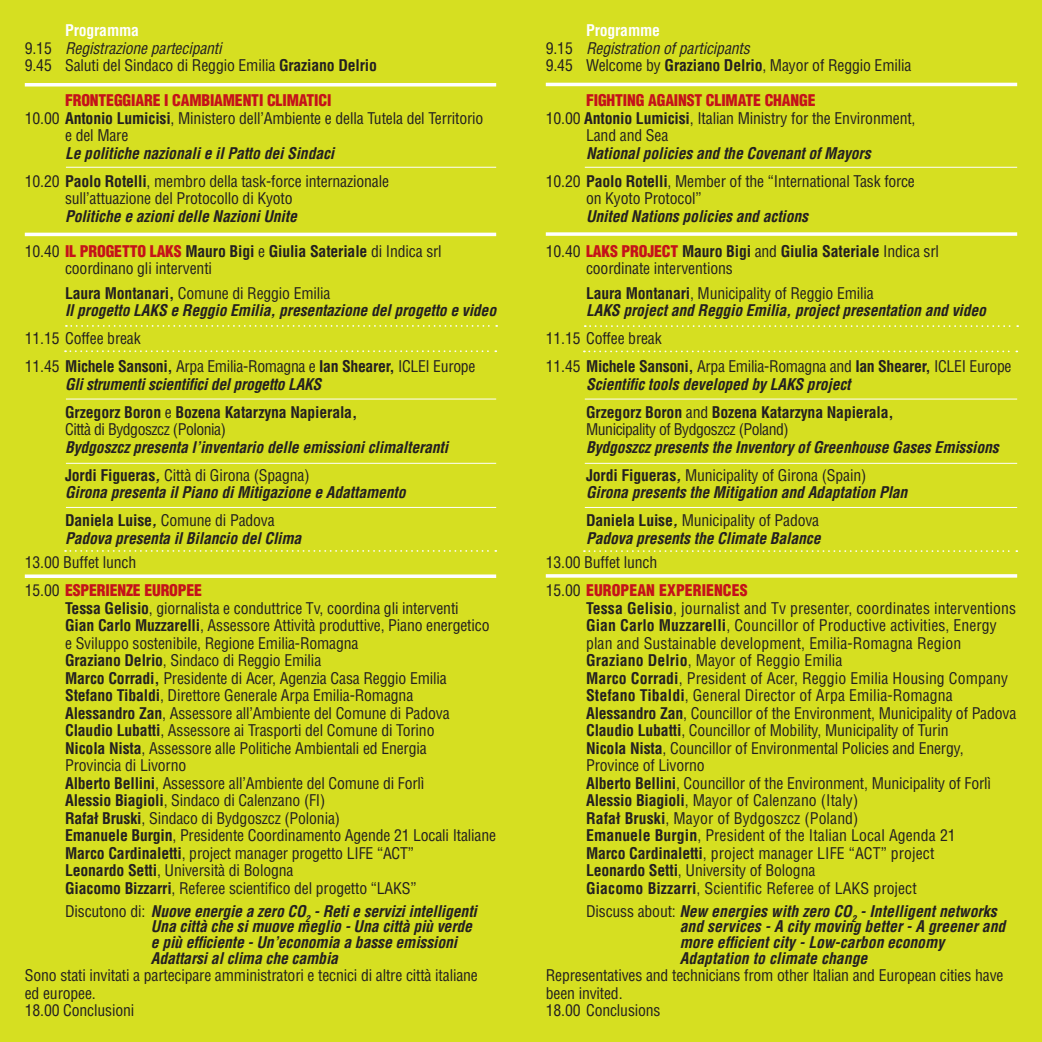
<style>
.page{position:relative;width:1042px;height:1042px;background:#fff}
.page>*{position:absolute;margin:0;border:0;box-sizing:border-box;transform-origin:0 0}
.t1{font:condensed 15.75px/17.5px "Helvetica LT Std";letter-spacing:-.01em;color:#231f20}
.t2{font:italic 700 condensed 15.75px/15.8px "Helvetica LT Std";letter-spacing:-.01em;color:#231f20}
.t3{font:700 condensed 15.75px/28px "Helvetica LT Std";letter-spacing:-.01em;color:#231f20}
.t4{font:900 condensed 15.75px "Helvetica LT Std";letter-spacing:-.01em;color:#c4121a}
.t5{font:condensed 15.75px "Helvetica LT Std";letter-spacing:-.03em;color:#231f20}
.s1{font-weight:700;color:#fff}
.s2{font-style:italic}
.s3{font-weight:700}
.s4{font-weight:700;font-style:italic}
.s5{font-weight:900;color:#c4121a}
.s6{font-style:normal}
.s7{font-weight:400;font-style:normal}
.s8{font-weight:400}
</style>
<div class="page">
<div style="left:0;top:0;width:1041px;height:1042px;background:#d6df21"></div>
<hr style="left:25px;top:83px;width:471px;height:3px;background:#fff">
<hr style="left:546px;top:83px;width:471px;height:3px;background:#fff">
<hr style="left:25px;top:233px;width:471px;height:3px;background:#fff">
<svg style="left:546px;top:232px;width:471px;height:4px"></svg>
<hr style="left:66px;top:167px;width:430px;height:1px;background:#fff">
<hr style="left:585px;top:167px;width:432px;height:1px;background:#fff">
<svg style="left:66px;top:325px;width:431px;height:2px"></svg>
<svg style="left:585px;top:325px;width:433px;height:2px"></svg>
<svg style="left:65px;top:350px;width:431px;height:2px"></svg>
<svg style="left:584px;top:350px;width:433px;height:2px"></svg>
<svg style="left:65px;top:550px;width:431px;height:2px"></svg>
<svg style="left:584px;top:550px;width:433px;height:2px"></svg>
<hr style="left:66px;top:399px;width:430px;height:1px;background:#fff">
<hr style="left:585px;top:399px;width:432px;height:1px;background:#fff">
<hr style="left:66px;top:463px;width:430px;height:1px;background:#fff">
<hr style="left:585px;top:463px;width:432px;height:1px;background:#fff">
<hr style="left:66px;top:507px;width:430px;height:1px;background:#fff">
<hr style="left:585px;top:507px;width:432px;height:1px;background:#fff">
<svg style="left:25px;top:574px;width:471px;height:4px;fill:#fefefd"></svg>
<svg style="left:546px;top:574px;width:471px;height:4px"></svg>
<p class="t1" style="left:25px;top:22px;width:354px;text-indent:40px"><span class="s1">Programma<br></span>9.15 <span class="s2">Registrazione partecipanti<br></span>9.45 Saluti del Sindaco di Reggio Emilia <span class="s3">Graziano Delrio</span></p>
<p class="t4" style="left:65px;top:90px;width:268px">FRONTEGGIARE I CAMBIAMENTI CLIMATICI</p>
<p class="t1" style="left:25px;top:109px;width:460px">10.00 <span class="s3">Antonio Lumicisi</span>, Ministero dell’Ambiente e della Tutela del Territorio</p>
<p class="t1" style="left:65px;top:127px;width:65px">e del Mare</p>
<p class="t1" style="left:25px;top:139px;width:366px;line-height:28px;text-indent:40px"><span class="s4">Le politiche nazionali e il Patto dei Sindaci<br></span>10.20 <span class="s3">Paolo Rotelli</span>, membro della task-force internazionale</p>
<p class="t1" style="left:65px;top:190px;width:229px">sull’attuazione del Protocollo di Kyoto</p>
<p class="t2" style="left:65px;top:208px;width:233px">Politiche e azioni delle Nazioni Unite</p>
<p class="t1" style="left:65px;top:242px;width:378px;text-indent:-40px">10.40 <span class="s5">IL PROGETTO LAKS</span> <span class="s3">Mauro Bigi</span> e <span class="s3">Giulia Sateriale</span> di Indica srl coordinano gli interventi</p>
<p class="t2" style="left:65px;top:284px;width:433px;line-height:17.5px"><span class="s6">Laura Montanari,</span> <span class="s7">Comune di Reggio Emilia<br></span>Il progetto LAKS e Reggio Emilia, presentazione del progetto e video</p>
<p class="t1" style="left:25px;top:324px;width:452px;line-height:28px">11.15 Coffee break<br>11.45 <span class="s3">Michele Sansoni,</span> Arpa Emilia-Romagna e <span class="s3">Ian Shearer,</span> ICLEI Europe</p>
<p class="t2" style="left:65px;top:370px;width:294px;line-height:28px">Gli strumenti scientifici del progetto LAKS<br><span class="s6">Grzegorz Boron</span> <span class="s7">e</span> <span class="s6">Bozena Katarzyna Napierala,</span></p>
<p class="t5" style="left:65px;top:420px;width:162px">Città di Bydgoszcz (Polonia)</p>
<p class="t2" style="left:65px;top:433px;width:384px;line-height:28px">Bydgoszcz presenta l’inventario delle emissioni climalteranti<br><span class="s6">Jordi Figueras</span>, <span class="s7">Città di Girona (Spagna)</span></p>
<p class="t2" style="left:65px;top:479px;width:342px;line-height:28px">Girona presenta il Piano di Mitigazione e Adattamento<br><span class="s6">Daniela Luise</span>, <span class="s7">Comune di Padova</span></p>
<p class="t2" style="left:65px;top:530px;width:238px">Padova presenta il Bilancio del Clima</p>
<p class="t1" style="left:25px;top:548px;width:179px;line-height:28px">13.00 Buffet lunch<br>15.00 <span class="s5">ESPERIENZE EUROPEE</span></p>
<p class="t1" style="left:65px;top:599px;width:432px"><span class="s3">Tessa Gelisio</span>, giornalista e conduttrice Tv, coordina gli interventi<br><span class="s3">Gian Carlo Muzzarelli</span>, Assessore Attività produttive, Piano energetico e Sviluppo sostenibile, Regione Emilia-Romagna<br><span class="s3">Graziano Delrio</span>, Sindaco di Reggio Emilia<br><span class="s3">Marco Corradi,</span> Presidente di Acer, Agenzia Casa Reggio Emilia <span class="s3">Stefano Tibaldi</span>, Direttore Generale Arpa Emilia-Romagna<br><span class="s3">Alessandro Zan</span>, Assessore all’Ambiente del Comune di Padova <span class="s3">Claudio Lubatti</span>, Assessore ai Trasporti del Comune di Torino<br><span class="s3">Nicola Nista</span>, Assessore alle Politiche Ambientali ed Energia<br>Provincia di Livorno<br><span class="s3">Alberto Bellini</span>, Assessore all’Ambiente del Comune di Forlì<br><span class="s3">Alessio Biagioli</span>, Sindaco di Calenzano (FI)<br><span class="s3">Rafał Bruski</span>, Sindaco di Bydgoszcz (Polonia)<br><span class="s3">Emanuele Burgin</span>, Presidente Coordinamento Agende 21 Locali Italiane <span class="s3">Marco Cardinaletti</span>, project manager progetto LIFE “ACT”<br><span class="s3">Leonardo Setti</span>, Università di Bologna<br><span class="s3">Giacomo Bizzarri</span>, Referee scientifico del progetto “LAKS”</p>
<p class="t2" style="left:151px;top:903px;width:328px;text-indent:-86px"><span class="s7">Discutono di:</span> Nuove energie a zero CO<sub>2</sub> - Reti e servizi intelligenti Una città che si muove meglio - Una città più verde e più efficiente - Un’economia a basse emissioni Adattarsi al clima che cambia</p>
<p class="t1" style="left:25px;top:967px;width:454px">Sono stati invitati a partecipare amministratori e tecnici di altre città italiane ed europee.<br>18.00 Conclusioni</p>
<p class="t1" style="left:546px;top:22px;width:367px;text-indent:40px"><span class="s1">Programme<br></span>9.15 <span class="s2">Registration of participants<br></span>9.45 Welcome by <span class="s3">Graziano Delrio</span>, Mayor of Reggio Emilia</p>
<p class="t4" style="left:586px;top:90px;width:231px">FIGHTING AGAINST CLIMATE CHANGE</p>
<p class="t1" style="left:546px;top:109px;width:371px">10.00 <span class="s3">Antonio Lumicisi</span>, Italian Ministry for the Environment,</p>
<p class="t1" style="left:586px;top:127px;width:84px">Land and Sea</p>
<p class="t1" style="left:546px;top:139px;width:371px;line-height:28px;text-align:center"><span class="s4">National policies and the Covenant of Mayors<br></span>10.20 <span class="s3">Paolo Rotelli</span>, Member of the “International Task force</p>
<p class="t1" style="left:586px;top:190px;width:117px">on Kyoto Protocol”</p>
<p class="t2" style="left:586px;top:208px;width:224px">United Nations policies and actions</p>
<p class="t1" style="left:586px;top:242px;width:354px;text-indent:-40px">10.40 <span class="s5">LAKS PROJECT</span> <span class="s3">Mauro Bigi</span> and <span class="s3">Giulia Sateriale</span> Indica srl coordinate interventions</p>
<p class="t2" style="left:586px;top:284px;width:401px;line-height:17.5px"><span class="s6">Laura Montanari</span><span class="s7">, Municipality of Reggio Emilia<br></span>LAKS project and Reggio Emilia, project presentation and video</p>
<p class="t1" style="left:546px;top:324px;width:467px;line-height:28px">11.15 Coffee break<br>11.45 <span class="s3">Michele Sansoni,</span> Arpa Emilia-Romagna and <span class="s3">Ian Shearer,</span> ICLEI Europe</p>
<p class="t3" style="left:586px;top:370px;width:309px"><span class="s2">Scientific tools developed by LAKS project<br></span>Grzegorz Boron <span class="s8">and</span> Bozena Katarzyna Napierala,</p>
<p class="t5" style="left:586px;top:420px;width:204px">Municipality of Bydgoszcz (Poland)</p>
<p class="t2" style="left:586px;top:433px;width:414px;line-height:28px">Bydgoszcz presents the Inventory of Greenhouse Gases Emissions<br><span class="s6">Jordi Figueras</span>, <span class="s7">Municipality of Girona (Spain)</span></p>
<p class="t2" style="left:586px;top:479px;width:323px;line-height:28px">Girona presents the Mitigation and Adaptation Plan<br><span class="s6">Daniela Luise</span>, <span class="s7">Municipality of Padova</span></p>
<p class="t2" style="left:586px;top:530px;width:236px">Padova presents the Climate Balance</p>
<p class="t1" style="left:546px;top:548px;width:203px;line-height:28px">13.00 Buffet lunch<br>15.00 <span class="s5">EUROPEAN EXPERIENCES</span></p>
<p class="t1" style="left:586px;top:599px;width:432px"><span class="s3">Tessa Gelisio</span>, journalist and Tv presenter, coordinates interventions <span class="s3">Gian Carlo Muzzarelli</span>, Councillor of Productive activities, Energy plan and Sustainable development, Emilia-Romagna Region <span class="s3">Graziano Delrio</span>, Mayor of Reggio Emilia<br><span class="s3">Marco Corradi</span>, President of Acer, Reggio Emilia Housing Company <span class="s3">Stefano Tibaldi</span>, General Director of Arpa Emilia-Romagna <span class="s3">Alessandro Zan</span>, Councillor of the Environment, Municipality of Padova <span class="s3">Claudio Lubatti</span>, Councillor of Mobility, Municipality of Turin<br><span class="s3">Nicola Nista</span>, Councillor of Environmental Policies and Energy, Province of Livorno<br><span class="s3">Alberto Bellini</span>, Councillor of the Environment, Municipality of Forlì <span class="s3">Alessio Biagioli</span>, Mayor of Calenzano (Italy)<br><span class="s3">Rafał Bruski</span>, Mayor of Bydgoszcz (Poland)<br><span class="s3">Emanuele Burgin</span>, President of the Italian Local Agenda 21<br><span class="s3">Marco Cardinaletti</span>, project manager LIFE “ACT” project<br><span class="s3">Leonardo Setti</span>, University of Bologna<br><span class="s3">Giacomo Bizzarri</span>, Scientific Referee of LAKS project</p>
<p class="t2" style="left:680px;top:903px;width:327px;text-indent:-94px"><span class="s7">Discuss about:</span> New energies with zero CO<sub>2</sub> - Intelligent networks and services - A city moving better - A greener and more efficient city - Low-carbon economy Adaptation to climate change</p>
<p class="t1" style="left:546px;top:967px;width:459px">Representatives and technicians from other Italian and European cities have been invited.<br>18.00 Conclusions</p>
</div>
